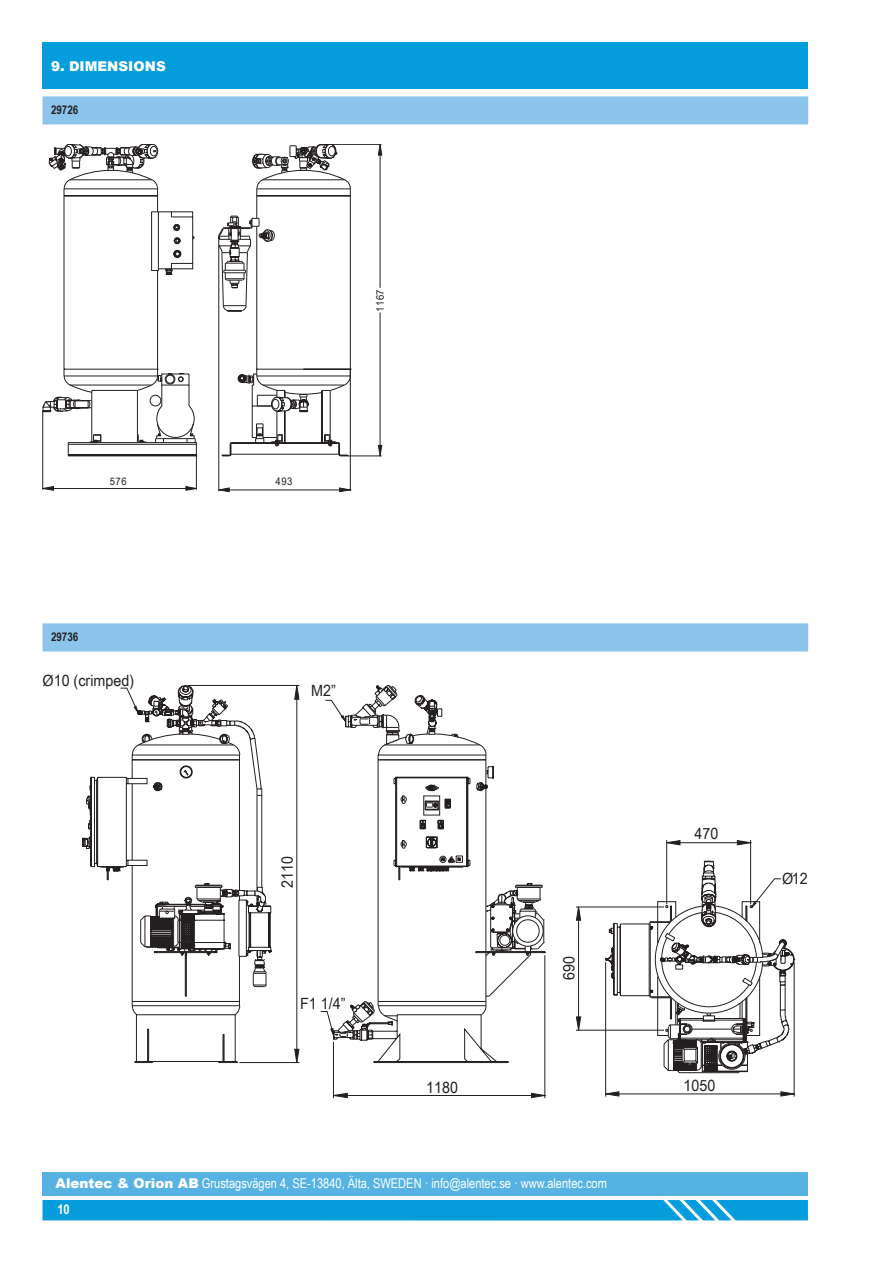
<style>
.page{position:relative;width:893px;height:1263px;background:#fff}
.page>*{position:absolute;margin:0;border:0;box-sizing:border-box;transform-origin:0 0}
.t1{font:15.45px "Arial Narrow";color:#231f20;scale:1.13 1}
.t2{font:13.5px/26.4px "Arial Narrow";color:#fff}
.titulos_apartados{font:900 13.5px "Arial";color:#fff}
.subtítulos_apartados{font:700 12px "Arial Narrow";color:#231f20}
.t3{font:10.35px "Arial Narrow";letter-spacing:.045em;color:#231f20;scale:1.13 1}
.s1{font-family:"Arial";font-weight:900}
.s2{font-weight:700}
</style>
<div class="page">
<div style="left:43px;top:1200px;width:765px;height:20px;background:#069ddc"></div>
<div style="left:43px;top:1172px;width:765px;height:24px;background:#57b2e4"></div>
<div style="left:43px;top:43px;width:765px;height:46px;background:#069ddc"></div>
<hr style="left:239px;top:1062px;width:60px;height:1px;background:#231f20">
<hr style="left:188px;top:685px;width:111px;height:1px;background:#231f20">
<hr style="left:297px;top:699px;width:1px;height:350px;background:#231f20">
<svg style="left:294px;top:1049px;width:5px;height:15px"></svg>
<svg style="left:294px;top:684px;width:5px;height:16px"></svg>
<svg style="left:82px;top:685px;width:189px;height:378px"></svg>
<hr style="left:619px;top:1094px;width:162px;height:1px;background:#231f20">
<hr style="left:794px;top:962px;width:1px;height:134px;background:#231f20">
<hr style="left:605px;top:962px;width:1px;height:134px;background:#231f20">
<svg style="left:605px;top:1091px;width:14px;height:5px"></svg>
<svg style="left:780px;top:1091px;width:16px;height:5px"></svg>
<hr style="left:576px;top:907px;width:88px;height:1px;background:#231f20">
<hr style="left:576px;top:1030px;width:88px;height:1px;background:#231f20">
<hr style="left:578px;top:920px;width:1px;height:97px;background:#231f20">
<svg style="left:576px;top:906px;width:5px;height:15px"></svg>
<svg style="left:576px;top:1016px;width:5px;height:15px"></svg>
<hr style="left:666px;top:840px;width:1px;height:64px;background:#231f20">
<hr style="left:750px;top:840px;width:1px;height:64px;background:#231f20">
<hr style="left:680px;top:842px;width:57px;height:1px;background:#231f20">
<svg style="left:666px;top:840px;width:14px;height:5px"></svg>
<svg style="left:737px;top:840px;width:15px;height:5px"></svg>
<svg style="left:605px;top:861px;width:190px;height:212px"></svg>
<svg style="left:373px;top:1041px;width:172px;height:22px"></svg>
<hr style="left:347px;top:1095px;width:185px;height:1px;background:#231f20">
<hr style="left:545px;top:955px;width:1px;height:143px;background:#231f20">
<hr style="left:333px;top:1042px;width:1px;height:56px;background:#231f20">
<svg style="left:334px;top:1093px;width:14px;height:5px"></svg>
<svg style="left:531px;top:1093px;width:15px;height:5px"></svg>
<svg style="left:320px;top:685px;width:226px;height:356px"></svg>
<svg style="left:352px;top:688px;width:180px;height:321px"></svg>
<hr style="left:219px;top:246px;width:1px;height:245px;background:#231f20">
<hr style="left:350px;top:369px;width:1px;height:122px;background:#231f20">
<hr style="left:229px;top:490px;width:111px;height:1px;background:#231f20">
<svg style="left:218px;top:487px;width:12px;height:5px"></svg>
<svg style="left:339px;top:487px;width:13px;height:5px"></svg>
<hr style="left:331px;top:144px;width:50px;height:1px;background:#231f20">
<hr style="left:348px;top:456px;width:33px;height:1px;background:#231f20">
<hr style="left:380px;top:155px;width:1px;height:133px;background:#231f20">
<hr style="left:380px;top:312px;width:1px;height:133px;background:#231f20">
<svg style="left:378px;top:144px;width:4px;height:12px"></svg>
<svg style="left:218px;top:144px;width:133px;height:313px"></svg>
<svg style="left:378px;top:445px;width:4px;height:12px"></svg>
<hr style="left:196px;top:456px;width:1px;height:34px;background:#231f20">
<hr style="left:43px;top:411px;width:1px;height:79px;background:#231f20">
<hr style="left:54px;top:488px;width:132px;height:1px;background:#231f20">
<svg style="left:185px;top:486px;width:12px;height:5px"></svg>
<svg style="left:42px;top:144px;width:155px;height:313px"></svg>
<svg style="left:43px;top:486px;width:11px;height:5px"></svg>
<div style="left:43px;top:96px;width:765px;height:28px;background:#8bc5eb"></div>
<div style="left:43px;top:623px;width:765px;height:28px;background:#8bc5eb"></div>
<p class="titulos_apartados" style="left:51px;top:56px;width:116px">9. DIMENSIONS</p>
<p class="subtítulos_apartados" style="left:51px;top:100px;width:29px">29726</p>
<p class="t3" style="left:373px;top:312px;width:22px;rotate:-90deg">1167</p>
<p class="t3" style="left:110px;top:474px;width:17px">576</p>
<p class="t3" style="left:276px;top:474px;width:17px">493</p>
<p class="subtítulos_apartados" style="left:51px;top:627px;width:29px">29736</p>
<p class="t1" style="left:43px;top:669px;width:83px">Ø10 (crimped)</p>
<p class="t1" style="left:311px;top:679px;width:23px">M2”</p>
<p class="t1" style="left:276px;top:888px;width:30px;rotate:-90deg">2110</p>
<p class="t1" style="left:300px;top:992px;width:42px">F1 1/4”</p>
<p class="t1" style="left:426px;top:1076px;width:30px">1180</p>
<p class="t1" style="left:558px;top:980px;width:23px;rotate:-90deg">690</p>
<p class="t2" style="left:56px;top:1169px;width:553px"><span class="s1">Alentec &amp; Orion AB</span> Grustagsvägen 4, SE-13840, Älta, SWEDEN · info@alentec.se · www.alentec.com<br><span class="s2">10</span></p>
<p class="t1" style="left:695px;top:823px;width:23px">470</p>
<p class="t1" style="left:782px;top:867px;width:24px">Ø12</p>
<p class="t1" style="left:684px;top:1074px;width:30px">1050</p>
</div>
